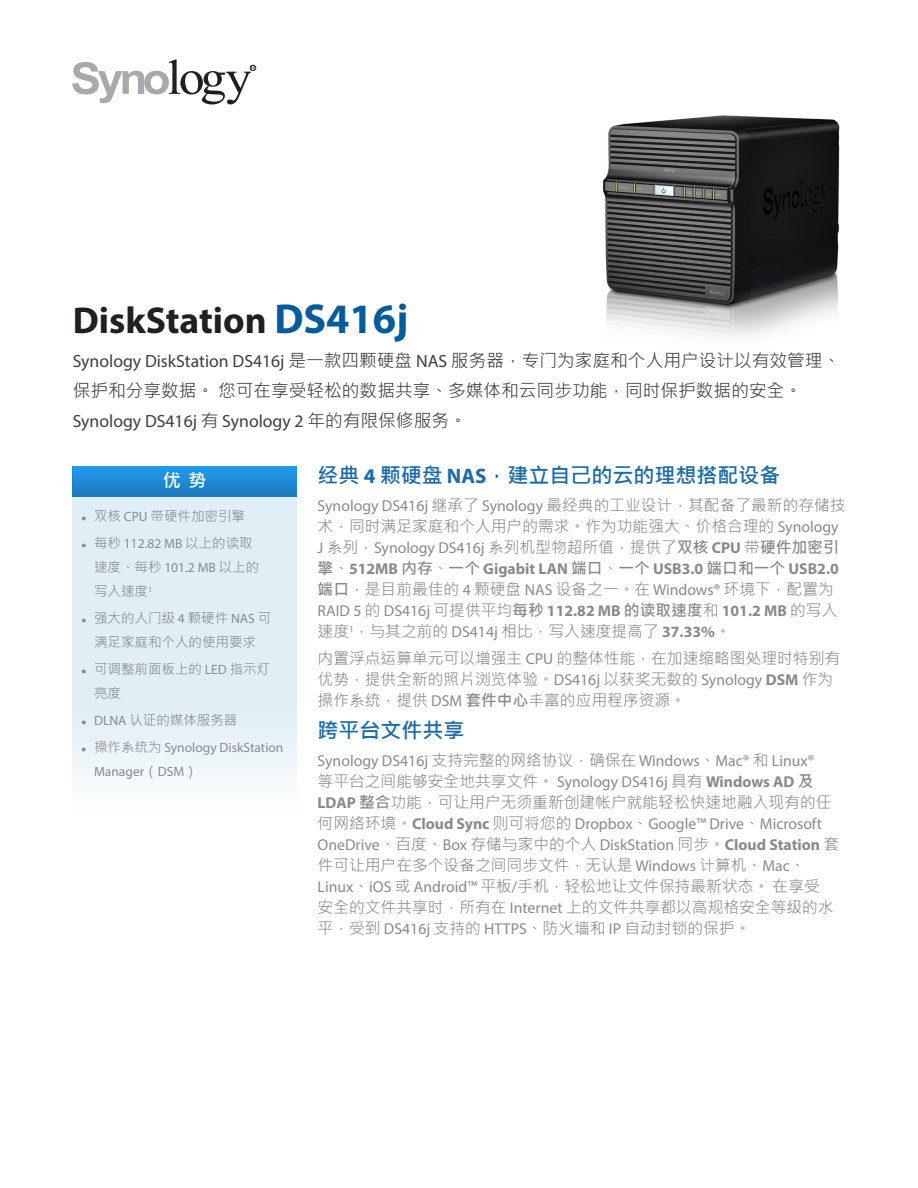
<style>
.page{position:relative;width:918px;height:1188px;background:#fff}
.page>*{position:absolute;margin:0;border:0;box-sizing:border-box;transform-origin:0 0}
.ChapterTitle{font:700 37.5px "Myriad Pro";color:#231f20}
.BodyHeading{font:700 21px "Microsoft Jheng Hei";color:#1d6ca5}
.ChapterTitleHighligh{font:700 18px "Microsoft Jheng Hei";color:#fff}
.ChapterTitleDesc{font:17.7px/30px "Microsoft Jheng Hei";color:#3e3e3f}
.BodyContent{font:15.75px/21px "Microsoft Jheng Hei";color:#8a8a8d}
.t1{font:13.5px/24px "Microsoft Jheng Hei";color:#8a8a8d}
.t2{font:13.5px/24px "Myriad Pro";color:#8a8a8d}
.s1{font-size:42px;color:#045c9b}
.s2{font-family:"Myriad Pro"}
.s3{font-family:"Arial";font-weight:700;font-size:9px}
.s4{font-family:"Microsoft Jheng Hei"}
.s5{font-weight:700}
.s6{font-family:"Myriad Pro";font-weight:700}
</style>
<div class="page">
<img style="left:603px;top:115px;width:237px;height:222px">
<img style="left:72px;top:496px;width:224px;height:284px">
<img style="left:72px;top:466px;width:224px;height:30px">
<svg style="left:72px;top:59px;width:184px;height:45px"></svg>
<p class="ChapterTitle" style="left:73px;top:296px;width:337px">DiskStation <span class="s1">DS416j</span></p>
<p class="ChapterTitleDesc" style="left:73px;top:346px;width:769px"><span class="s2">Synology DiskStation DS416j</span> 是一款四颗硬盘 <span class="s2">NAS</span> 服务器，专门为家庭和个人用户设计以有效管理、保护和分享数据。您可在享受轻松的数据共享、多媒体和云同步功能，同时保护数据的安全。<br><span class="s2">Synology DS416j</span> 有 <span class="s2">Synology 2</span> 年的有限保修服务。</p>
<p class="ChapterTitleHighligh" style="left:163px;top:469px;width:45px">优势</p>
<p class="t1" style="left:81px;top:505px;width:165px"><span class="s3">●</span> 双核 <span class="s2">CPU</span> 带硬件加密引擎</p>
<p class="t1" style="left:94px;top:532px;width:167px;text-indent:-13px"><span class="s3">●</span> 每秒 <span class="s2">112.82 MB</span> 以上的读取速度、每秒 <span class="s2">101.2 MB</span> 以上的写入速度<sup>1</sup></p>
<p class="t1" style="left:81px;top:607px;width:191px;text-align:center"><span class="s3">●</span> 强大的入门级 <span class="s2">4</span> 颗硬件 <span class="s2">NAS</span> 可满足家庭和个人的使用要求</p>
<p class="t1" style="left:94px;top:658px;width:178px;text-indent:-13px"><span class="s3">●</span> 可调整前面板上的 <span class="s2">LED</span> 指示灯亮度</p>
<p class="t1" style="left:81px;top:709px;width:158px"><span class="s3">●</span> <span class="s2">DLNA</span> 认证的媒体服务器</p>
<p class="t2" style="left:94px;top:736px;width:191px;text-indent:-13px"><span class="s3">●</span> <span class="s4">操作系统为</span> Synology DiskStation<br>Manager<span class="s4">（</span>DSM<span class="s4">）</span></p>
<p class="BodyHeading" style="left:318px;top:462px;width:464px">经典 <span class="s2">4</span> 颗硬盘 <span class="s2">NAS</span>，建立自己的云的理想搭配设备</p>
<p class="BodyContent" style="left:318px;top:495px;width:530px"><span class="s2">Synology DS416j</span> 继承了 <span class="s2">Synology</span> 最经典的工业设计，其配备了最新的存储技术，同时满足家庭和个人用户的需求。作为功能强大、价格合理的 <span class="s2">Synology J</span> 系列，<span class="s2">Synology DS416j</span> 系列机型物超所值，提供了<span class="s5">双核</span> <span class="s6">CPU</span> 带<span class="s5">硬件加密引擎</span>、<span class="s6">512MB</span> <span class="s5">内存</span>、<span class="s5">一个</span> <span class="s6">Gigabit LAN</span> <span class="s5">端口</span>、<span class="s5">一个</span> <span class="s6">USB3.0</span> <span class="s5">端口和一个</span> <span class="s6">USB2.0</span><span class="s5">端口</span>，是目前最佳的 <span class="s2">4</span> 颗硬盘 <span class="s2">NAS</span> 设备之一。在 <span class="s2">Windows®</span> 环境下，配置为<span class="s2">RAID 5</span> 的 <span class="s2">DS416j</span> 可提供平均<span class="s5">每秒</span> <span class="s6">112.82 MB</span> <span class="s5">的读取速度</span>和 <span class="s6">101.2 MB</span> 的写入速度<sup>1</sup>，与其之前的 <span class="s2">DS414j</span> 相比，写入速度提高了 <span class="s6">37.33%</span>。</p>
<p class="BodyContent" style="left:318px;top:648px;width:524px">内置浮点运算单元可以增强主 <span class="s2">CPU</span> 的整体性能，在加速缩略图处理时特别有优势，提供全新的照片浏览体验。<span class="s2">DS416j</span> 以获奖无数的 <span class="s2">Synology</span> <span class="s6">DSM</span> 作为操作系统，提供 <span class="s2">DSM</span> <span class="s5">套件中心</span>丰富的应用程序资源。</p>
<p class="BodyHeading" style="left:318px;top:717px;width:148px">跨平台文件共享</p>
<p class="BodyContent" style="left:318px;top:750px;width:523px"><span class="s2">Synology DS416j</span> 支持完整的网络协议，确保在 <span class="s2">Windows</span>、<span class="s2">Mac®</span> 和 <span class="s2">Linux®<br></span>等平台之间能够安全地共享文件。 <span class="s2">Synology DS416j</span> 具有 <span class="s6">Windows AD</span> <span class="s5">及</span><span class="s6">LDAP</span> <span class="s5">整合</span>功能，可让用户无须重新创建帐户就能轻松快速地融入现有的任何网络环境。<span class="s6">Cloud Sync</span> 则可将您的 <span class="s2">Dropbox</span>、<span class="s2">Google™ Drive</span>、<span class="s2">Microsoft OneDrive</span>、百度、<span class="s2">Box</span> 存储与家中的个人 <span class="s2">DiskStation</span> 同步。<span class="s6">Cloud Station</span> 套件可让用户在多个设备之间同步文件，无认是 <span class="s2">Windows</span> 计算机、<span class="s2">Mac</span>、<span class="s2">Linux</span>、<span class="s2">iOS</span> 或 <span class="s2">Android™</span> 平板<span class="s2">/</span>手机，轻松地让文件保持最新状态。在享受安全的文件共享时，所有在 <span class="s2">Internet</span> 上的文件共享都以高规格安全等级的水平，受到 <span class="s2">DS416j</span> 支持的 <span class="s2">HTTPS</span>、防火墙和 <span class="s2">IP</span> 自动封锁的保护。</p>
</div>
